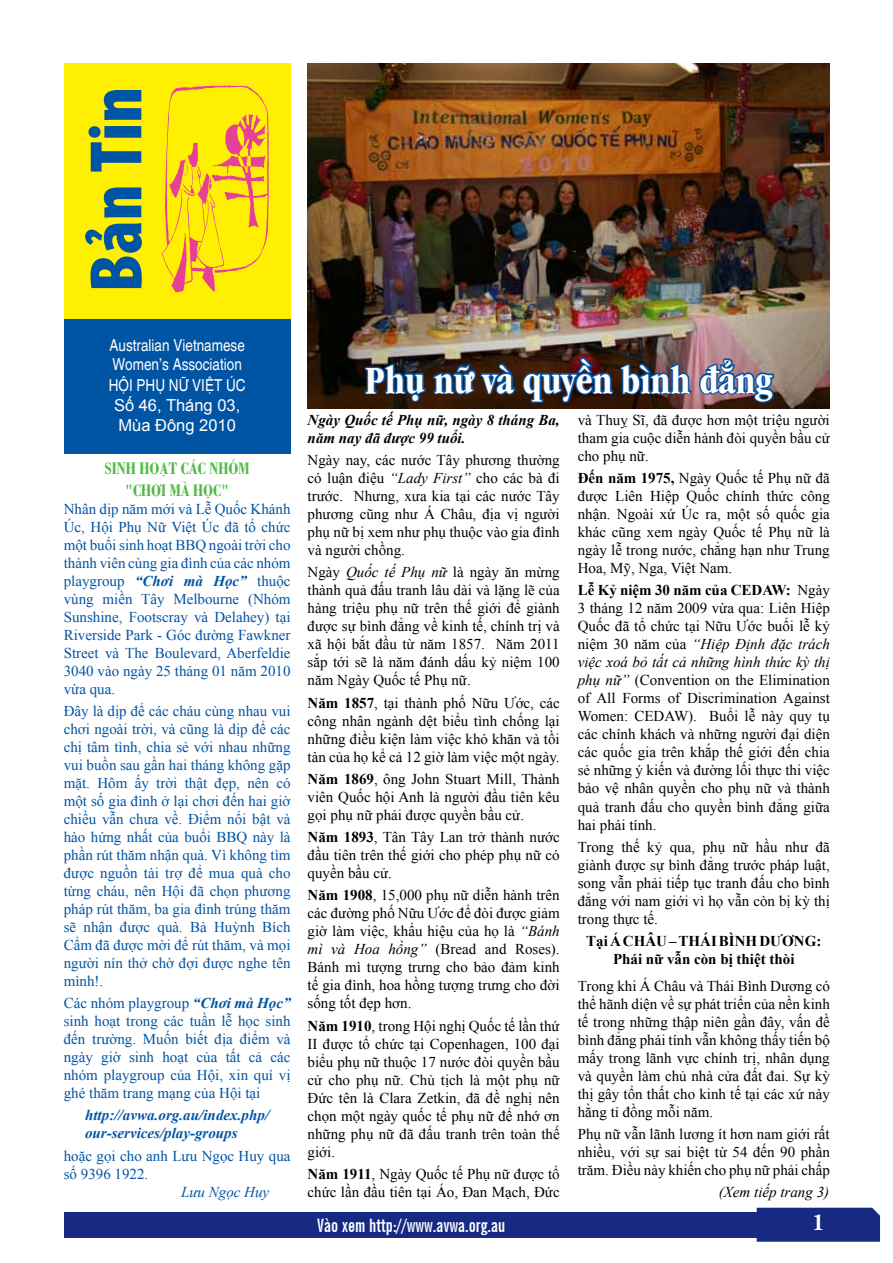
<style>
.page{position:relative;width:893px;height:1263px;background:#fff}
.page>*{position:absolute;margin:0;border:0;box-sizing:border-box;transform-origin:0 0}
.t1{font:700 39px "UVN Gia Dinh Hep";color:#fff}
.t2{font:700 24.15px "Adobe Garamond Pro";color:#fff}
.t3{font:700 18.15px "UVN Tin Tuc Hep Them";color:#fff}
.t4{font:18px/21.6px "VNU Bodoni Bold Condensed Bold";color:#54b948;text-align:center}
.t5{font:16.5px/20.4px "VNU Helvetica Narrow";color:#fff}
.t6{font:16.5px/19.8px "Arial";color:#fff}
.t7{font:15px/18px "Times New Roman";color:#000;text-align:justify}
.t8{font:15px/18px "Times New Roman";color:#0054a4}
.t9{font:italic 700 15px/18px "Times New Roman";color:#0054a4}
.t10{font:italic 700 15px/18px "Times New Roman";color:#000}
.t11{font:700 15px/18px "Times New Roman";color:#000;text-align:center}
.t12{font:italic 15px "Times New Roman";color:#000}
.t13{font:italic 15px "Times New Roman";color:#0054a4}
.s1{font-style:italic}
.s2{font-weight:700}
.s3{font-weight:700;font-style:italic}
</style>
<div class="page">
<img style="left:308px;top:64px;width:522px;height:344px">
<div style="left:64px;top:317px;width:227px;height:136px;background:#0054a4"></div>
<div style="left:64px;top:64px;width:227px;height:255px;background:#ffef00"></div>
<svg style="left:162px;top:85px;width:107px;height:207px"></svg>
<svg style="left:85px;top:90px;width:57px;height:198px"></svg>
<img style="left:363px;top:348px;width:413px;height:61px">
<div style="left:757px;top:1208px;width:123px;height:34px;background:#162983"></div>
<div style="left:65px;top:1212px;width:693px;height:25px;background:#162983"></div>
<p class="t5" style="left:109px;top:333px;width:138px">Australian Vietnamese<br>Women’s Association<br>HỘI PHỤ NỮ VIỆT ÚC</p>
<p class="t6" style="left:114px;top:396px;width:128px">Số 46, Tháng 03,<br>Mùa Đông 2010</p>
<h1 class="t1" style="left:365px;top:354px;width:409px">Phụ nữ và quyền bình đẳng</h1>
<p class="t10" style="left:308px;top:410px;width:254px">Ngày Quốc tế Phụ nữ, ngày 8 tháng Ba, năm nay đã được 99 tuổi.</p>
<p class="t7" style="left:308px;top:451px;width:254px">Ngày nay, các nước Tây phương thường có luận điệu <span class="s1">“Lady First”</span> cho các bà đi trước. Nhưng, xưa kia tại các nước Tây phương cũng như Á Châu, địa vị người phụ nữ bị xem như phụ thuộc vào gia đình và người chồng.</p>
<p class="t7" style="left:308px;top:563px;width:254px">Ngày <span class="s1">Quốc tế Phụ nữ</span> là ngày ăn mừng thành quả đấu tranh lâu dài và lặng lẽ của hàng triệu phụ nữ trên thế giới để giành được sự bình đẳng về kinh tế, chính trị và xã hội bắt đầu từ năm 1857. Năm 2011 sắp tới sẽ là năm đánh dấu kỷ niệm 100 năm Ngày Quốc tế Phụ nữ.</p>
<p class="t7" style="left:308px;top:693px;width:254px"><span class="s2">Năm 1857</span>, tại thành phố Nữu Ước, các công nhân ngành dệt biểu tình chống lại những điều kiện làm việc khó khăn và tồi tàn của họ kể cả 12 giờ làm việc một ngày.</p>
<p class="t7" style="left:308px;top:769px;width:254px"><span class="s2">Năm 1869</span>, ông John Stuart Mill, Thành viên Quốc hội Anh là người đầu tiên kêu gọi phụ nữ phải được quyền bầu cử.</p>
<p class="t7" style="left:308px;top:828px;width:254px"><span class="s2">Năm 1893</span>, Tân Tây Lan trở thành nước đầu tiên trên thế giới cho phép phụ nữ có quyền bầu cử.</p>
<p class="t7" style="left:308px;top:886px;width:254px"><span class="s2">Năm 1908</span>, 15,000 phụ nữ diễn hành trên các đường phố Nữu Ước để đòi được giảm giờ làm việc, khẩu hiệu của họ là <span class="s1">“Bánh mì và Hoa hồng”</span> (Bread and Roses).<br>Bánh mì tượng trưng cho bảo đảm kinh tế gia đình, hoa hồng tượng trưng cho đời sống tốt đẹp hơn.</p>
<p class="t7" style="left:308px;top:1016px;width:254px"><span class="s2">Năm 1910</span>, trong Hội nghị Quốc tế lần thứ II được tổ chức tại Copenhagen, 100 đại biểu phụ nữ thuộc 17 nước đòi quyền bầu cử cho phụ nữ. Chủ tịch là một phụ nữ Đức tên là Clara Zetkin, đã đề nghị nên chọn một ngày quốc tế phụ nữ để nhớ ơn những phụ nữ đã đấu tranh trên toàn thế giới.</p>
<p class="t7" style="left:308px;top:1164px;width:254px"><span class="s2">Năm 1911</span>, Ngày Quốc tế Phụ nữ được tổ chức lần đầu tiên tại Áo, Đan Mạch, Đức</p>
<p class="t7" style="left:578px;top:411px;width:254px">và Thuỵ Sĩ, đã được hơn một triệu người tham gia cuộc diễn hành đòi quyền bầu cử cho phụ nữ.</p>
<p class="t7" style="left:578px;top:469px;width:254px"><span class="s2">Đến năm 1975,</span> Ngày Quốc tế Phụ nữ đã được Liên Hiệp Quốc chính thức công nhận. Ngoài xứ Úc ra, một số quốc gia khác cũng xem ngày Quốc tế Phụ nữ là ngày lễ trong nước, chẳng hạn như Trung Hoa, Mỹ, Nga, Việt Nam.</p>
<p class="t7" style="left:578px;top:581px;width:254px"><span class="s2">Lễ Kỷ niệm 30 năm của CEDAW:</span> Ngày 3 tháng 12 năm 2009 vừa qua: Liên Hiệp Quốc đã tổ chức tại Nữu Ước buổi lễ kỷ niệm 30 năm của <span class="s1">“Hiệp Định đặc trách việc xoá bỏ tất cả những hình thức kỳ thị phụ nữ”</span> (Convention on the Elimination of All Forms of Discrimination Against Women: CEDAW). Buổi lễ này quy tụ các chính khách và những người đại diện các quốc gia trên khắp thế giới đến chia sẻ những ý kiến và đường lối thực thi việc bảo vệ nhân quyền cho phụ nữ và thành quả tranh đấu cho quyền bình đẳng giữa hai phái tính.</p>
<p class="t7" style="left:578px;top:837px;width:254px">Trong thế kỷ qua, phụ nữ hầu như đã giành được sự bình đẳng trước pháp luật, song vẫn phải tiếp tục tranh đấu cho bình đẳng với nam giới vì họ vẫn còn bị kỳ thị trong thực tế.</p>
<p class="t11" style="left:586px;top:931px;width:237px">Tại Á CHÂU – THÁI BÌNH DƯƠNG:<br>Phái nữ vẫn còn bị thiệt thòi</p>
<p class="t7" style="left:578px;top:976px;width:254px">Trong khi Á Châu và Thái Bình Dương có thể hãnh diện về sự phát triển của nền kinh tế trong những thập niên gần đây, vấn đề bình đẳng phái tính vẫn không thấy tiến bộ mấy trong lãnh vực chính trị, nhân dụng và quyền làm chủ nhà cửa đất đai. Sự kỳ thị gây tổn thất cho kinh tế tại các xứ này hằng tỉ đồng mỗi năm.</p>
<p class="t7" style="left:578px;top:1124px;width:254px">Phụ nữ vẫn lãnh lương ít hơn nam giới rất nhiều, với sự sai biệt từ 54 đến 90 phần trăm. Điều này khiến cho phụ nữ phải chấp</p>
<p class="t4" style="left:105px;top:456px;width:146px">SINH HOẠT CÁC NHÓM "CHƠI MÀ HỌC"</p>
<p class="t8" style="left:64px;top:499px;width:228px;text-align:justify">Nhân dịp năm mới và Lễ Quố c Khánh Úc, Hội Phụ Nữ Việt Úc đã tổ chức một buổi sinh hoạt BBQ ngoài trời cho thành viên cùng gia đình của các nhóm playgroup <span class="s3">“Chơi mà Học”</span> thuộ c vùng miền Tây Melbourne (Nhóm Sunshine, Footscray và Delahey) tại Riverside Park - Gó c đường Fawkner Street và The Boulevard, Aberfeldie 3040 vào ngày 25 tháng 01 năm 2010 vừa qua.</p>
<p class="t8" style="left:64px;top:702px;width:228px">Đây là dịp để các cháu cùng nhau vui chơi ngoài trời, và cũng là dịp để các chị tâm tình, chia sẻ với nhau những vui buồn sau gần hai tháng không gặp mặt. Hôm ấy trời thật đẹp, nên có một số gia đình ở lại chơi đến hai giờ chiều vẫn chưa về . Điểm nổi bật và hào hứng nhất của buổi BBQ này là phần rút thăm nhận quà . Vì không tìm được nguồn tài trợ để mua quà cho từng cháu, nên Hội đã chọn phương pháp rút thăm, ba gia đình trúng thăm sẽ nhận được quà . Bà Huỳnh Bích Cẩm đã được mời để rút thăm, và mọi người nín thở chờ đợi được nghe tên mình!.</p>
<p class="t8" style="left:64px;top:994px;width:228px">Các nhóm playgroup <span class="s3">“Chơi mà Học” </span>sinh hoạt trong các tuần lễ họ c sinh đến trường. Muốn biết địa điểm và ngày giờ sinh hoạt của tất cả các nhóm playgroup của Hội, xin quí vị ghé thăm trang mạng của Hội tại</p>
<p class="t9" style="left:85px;top:1106px;width:186px">http://avwa.org.au/index.php/ our-services/play-groups</p>
<p class="t8" style="left:64px;top:1146px;width:228px">hoặc gọi cho anh Lưu Ngọ c Huy qua số 9396 1922.</p>
<p class="t13" style="left:181px;top:1181px;width:90px">Lưu Ngọc Huy</p>
<p class="t12" style="left:719px;top:1181px;width:112px">(Xem tiếp trang 3)</p>
<p class="t3" style="left:317px;top:1212px;width:189px">Vào xem http://www.avwa.org.au</p>
<h2 class="t2" style="left:812px;top:1208px;width:14px">1</h2>
</div>
